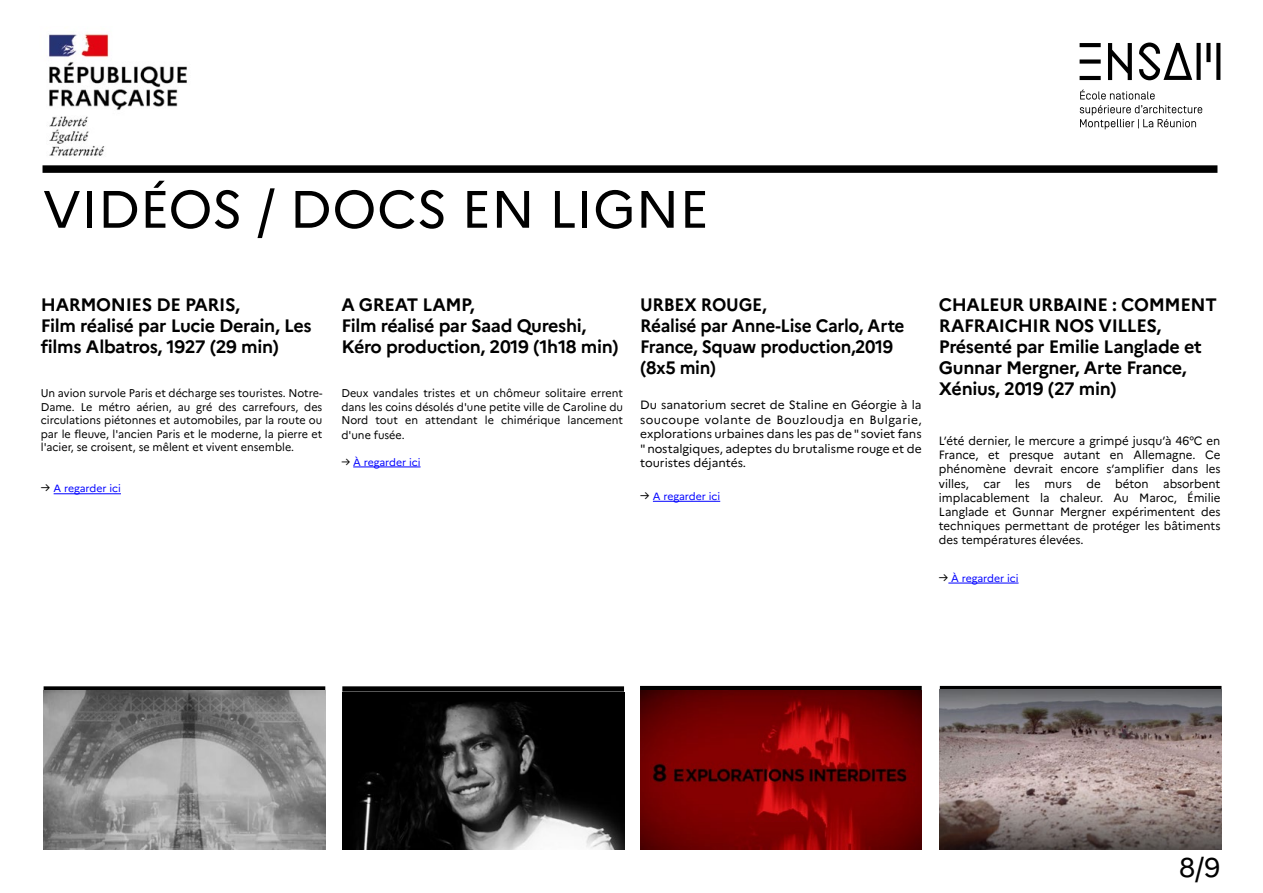
<style>
.page{position:relative;width:1263px;height:893px;background:#fff}
.page>*{position:absolute;margin:0;border:0;box-sizing:border-box;transform-origin:0 0}
.t1{font:52.5px "Marianne";color:#000}
.t2{font:27px "Marianne";color:#000}
.t3{font:700 18px/21px "Marianne";letter-spacing:-.02em;color:#000}
.t4{font:700 18px/21px "Marianne";letter-spacing:-.02em;color:#000;scale:.96 1}
.t5{font:12px/14.2px "Marianne";color:#000;text-align:justify;scale:.96 1}
.t6{font:12px/14.4px "Marianne";color:#000;text-align:justify}
.t7{font:11.25px/13.5px "Marianne";color:#000;text-align:justify;scale:.96 1}
.t8{font:10.5px "Marianne";color:#00f}
.s1{font-size:12px;color:#000}
.s2{font-size:11.25px;color:#000}
</style>
<div class="page">
<svg style="left:1079px;top:43px;width:141px;height:86px"></svg>
<img style="left:49px;top:33px;width:138px;height:123px">
<div style="left:43px;top:165px;width:1174px;height:8px;background:#000"></div>
<hr style="left:353px;top:466px;width:68px;height:1px;background:#00f">
<div style="left:342px;top:686px;width:282px;height:6px;background:#000"></div>
<hr style="left:653px;top:501px;width:67px;height:1px;background:#00f">
<div style="left:640px;top:686px;width:282px;height:5px;background:#000"></div>
<img style="left:342px;top:692px;width:282px;height:158px">
<img style="left:640px;top:691px;width:282px;height:159px">
<hr style="left:948px;top:583px;width:70px;height:1px;background:#00f">
<svg style="left:940px;top:686px;width:281px;height:4px"></svg>
<img style="left:940px;top:690px;width:281px;height:160px">
<hr style="left:54px;top:493px;width:67px;height:1px;background:#00f">
<div style="left:44px;top:686px;width:281px;height:6px;background:#000"></div>
<img style="left:44px;top:690px;width:281px;height:160px">
<h1 class="t1" style="left:43px;top:177px;width:668px">VIDÉOS / DOCS EN LIGNE</h1>
<h3 class="t3" style="left:41px;top:294px;width:272px">HARMONIES DE PARIS,<br>Film réalisé par Lucie Derain, Les films Albatros, 1927 (29 min)</h3>
<p class="t7" style="left:41px;top:386px;width:295px">Un avion survole Paris et décharge ses touristes. Notre-Dame. Le métro aérien, au gré des carrefours, des circulations piétonnes et automobiles, par la route ou par le fleuve, l'ancien Paris et le moderne, la pierre et l'acier, se croisent, se mêlent et vivent ensemble.</p>
<p class="t8" style="left:41px;top:482px;width:82px"><span class="s1">→</span> A regarder ici</p>
<h3 class="t3" style="left:341px;top:294px;width:279px">A GREAT LAMP,<br>Film réalisé par Saad Qureshi,<br>Kéro production, 2019 (1h18 min)</h3>
<p class="t7" style="left:341px;top:386px;width:295px">Deux vandales tristes et un chômeur solitaire errent dans les coins désolés d'une petite ville de Caroline du Nord tout en attendant le chimérique lancement d'une fusée.</p>
<p class="t8" style="left:341px;top:455px;width:81px"><span class="s2">→</span> À regarder ici</p>
<h3 class="t4" style="left:640px;top:294px;width:277px">URBEX ROUGE,<br>Réalisé par Anne-Lise Carlo, Arte<br>France, Squaw production,2019 (8x5 min)</h3>
<p class="t6" style="left:640px;top:398px;width:283px">Du sanatorium secret de Staline en Géorgie à la soucoupe volante de Bouzloudja en Bulgarie, explorations urbaines dans les pas de " soviet fans " nostalgiques, adeptes du brutalisme rouge et de touristes déjantés.</p>
<p class="t8" style="left:640px;top:490px;width:82px"><span class="s1">→</span> A regarder ici</p>
<h3 class="t3" style="left:939px;top:294px;width:279px">CHALEUR URBAINE : COMMENT<br>RAFRAICHIR NOS VILLES,<br>Présenté par Emilie Langlade et<br>Gunnar Mergner, Arte France,<br>Xénius, 2019 (27 min)</h3>
<p class="t5" style="left:939px;top:433px;width:295px">L’été dernier, le mercure a grimpé jusqu’à 46°C en France, et presque autant en Allemagne. Ce phénomène devrait encore s’amplifier dans les villes, car les murs de béton absorbent implacablement la chaleur. Au Maroc, Émilie Langlade et Gunnar Mergner expérimentent des techniques permettant de protéger les bâtiments des températures élevées.</p>
<p class="t8" style="left:939px;top:571px;width:81px"><span class="s1">→</span> À regarder ici</p>
<h2 class="t2" style="left:1179px;top:851px;width:43px">8/9</h2>
</div>
